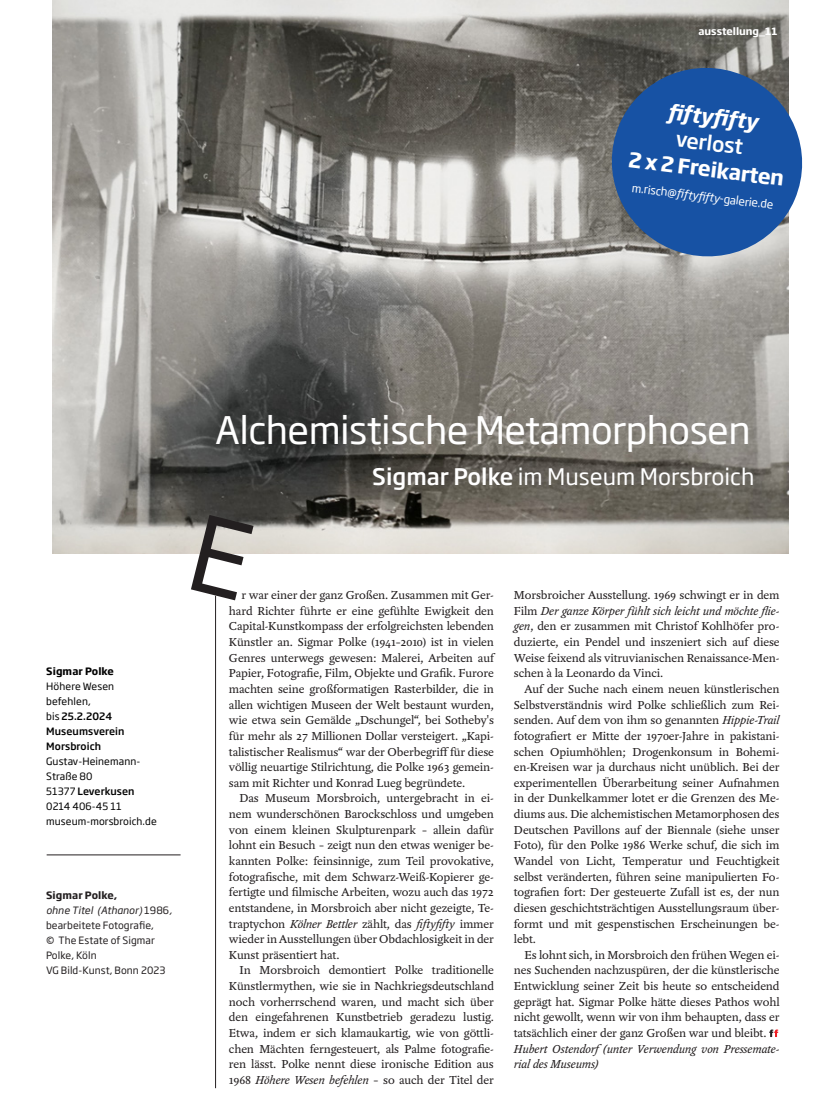
<style>
.page{position:relative;width:815px;height:1117px;background:#fff}
.page>*{position:absolute;margin:0;border:0;box-sizing:border-box;transform-origin:0 0}
.t1{font:37.5px "Soho Gothic Std";letter-spacing:-.015em;color:#fff}
.t2{font:22.5px "Soho Gothic Std";color:#fff}
.t3{font:700 20.38px "Soho Gothic Std";color:#fff}
.t4{font:italic 700 20.38px "Soho Gothic Std";color:#fff}
.t5{font:500 20.38px "Soho Gothic Std";color:#fff}
.t6{font:12.5px/15.6px "Yoga OT";letter-spacing:-.01em;color:#231f20;text-align:justify}
.t7{font:italic 12.5px/15.6px "Yoga OT";letter-spacing:-.01em;color:#231f20}
.t8{font:11.25px "Soho Gothic Std";color:#fff}
.t9{font:10px/15px "Soho Gothic Std";letter-spacing:.01em;color:#231f20}
.t10{font:10px/15px "Soho Gothic Std";letter-spacing:.01em;color:#000}
.t11{font:500 10px/15px "Soho Gothic Std";letter-spacing:.01em;color:#000}
.t12{font:700 10px "Soho Gothic Std";color:#fff}
.t13{font:700 10px "Soho Gothic Std";letter-spacing:.01em;color:#000}
.s1{font-style:italic}
.s2{font-weight:400}
.s3{font-weight:500}
.s4{font-weight:700}
</style>
<div class="page">
<img style="left:53px;top:0;width:735px;height:553px">
<hr style="left:215px;top:595px;width:1px;height:492px;background:#231f20">
<hr style="left:47px;top:854px;width:134px;height:1px;background:#231f20">
<svg style="left:769px;top:1029px;width:9px;height:7px"></svg>
<svg style="left:599px;top:55px;width:204px;height:214px;background:#456a9d"></svg>
<svg style="left:191px;top:514px;width:63px;height:86px"></svg>
<p class="t12" style="left:698px;top:24px;width:80px">ausstellung_11</p>
<h3 class="t4" style="left:669px;top:98px;width:92px;rotate:7deg">fi ftyfi fty</h3>
<h3 class="t5" style="left:678px;top:126px;width:69px;rotate:7deg">verlost</h3>
<h3 class="t3" style="left:630px;top:146px;width:158px;rotate:7deg">2 x 2 Freikarten</h3>
<p class="t8" style="left:633px;top:180px;width:144px;rotate:7deg">m.risch@<span class="s1">fi ftyfi fty</span>-galerie.de</p>
<p class="t13" style="left:46px;top:664px;width:69px">Sigmar Polke</p>
<p class="t11" style="left:46px;top:678px;width:80px"><span class="s2">Höhere Wesen befehlen,<br>bis</span> 25.2.2024<br>Museumsverein<br>Morsbroich</p>
<p class="t10" style="left:46px;top:753px;width:112px">Gustav-Heinemann-<br>Straße 80<br>51377 <span class="s3">Leverkusen<br></span>0214 406-45 11 museum-morsbroich.de</p>
<p class="t9" style="left:46px;top:888px;width:128px"><span class="s4">Sigmar Polke,<br></span><span class="s1">ohne Titel (Athanor)</span> 1986<span class="s1">, </span>bearbeitete Fotografie,<br>© The Estate of Sigmar<br>Polke, Köln<br>VG Bild-Kunst, Bonn 2023</p>
<h1 class="t1" style="left:215px;top:406px;width:537px">Alchemistische Metamorphosen</h1>
<h2 class="t2" style="left:372px;top:462px;width:384px"><span class="s3">Sigmar Polke</span> im Museum Morsbroich</h2>
<p class="t6" style="left:229px;top:587px;width:267px;text-indent:12px">r war einer der ganz Großen. Zusammen mit Ger&shy;hard Richter führte er eine gefühlte Ewigkeit den Capital-Kunstkompass der erfolgreichsten lebenden Künstler an. Sigmar Polke (1941–2010) ist in vielen Genres unterwegs gewesen: Malerei, Arbeiten auf Papier, Fotografie, Film, Objekte und Grafik. Furore machten seine großformatigen Rasterbilder, die in allen wichtigen Museen der Welt bestaunt wurden, wie etwa sein Gemälde „Dschungel“, bei Sotheby's für mehr als 27 Millionen Dollar versteigert. „Kapi&shy;talistischer Realismus“ war der Oberbegriff für diese völlig neuartige Stilrichtung, die Polke 1963 gemein&shy;sam mit Richter und Konrad Lueg begründete.</p>
<p class="t6" style="left:229px;top:790px;width:267px;text-indent:11px">Das Museum Morsbroich, untergebracht in ei&shy;nem wunderschönen Barockschloss und umgeben von einem kleinen Skulpturenpark – allein dafür lohnt ein Besuch – zeigt nun den etwas weniger be&shy;kannten Polke: feinsinnige, zum Teil provokative, fotografische, mit dem Schwarz-Weiß-Kopierer ge&shy;fertigte und filmische Arbeiten, wozu auch das 1972 entstandene, in Morsbroich aber nicht gezeigte, Te&shy;traptychon <span class="s1">Kölner Bettler</span> zählt, das <span class="s1">fiftyfifty</span> immer wieder in Ausstellungen über Obdachlosigkeit in der Kunst präsentiert hat.</p>
<p class="t6" style="left:229px;top:962px;width:267px;text-indent:11px">In Morsbroich demontiert Polke traditionelle Künstlermythen, wie sie in Nachkriegsdeutschland noch vorherrschend waren, und macht sich über den eingefahrenen Kunstbetrieb geradezu lustig.<br>Etwa, indem er sich klamaukartig, wie von göttli&shy;chen Mächten ferngesteuert, als Palme fotografie&shy;ren lässt. Polke nennt diese ironische Edition aus 1968 <span class="s1">Höhere Wesen befehlen</span> – so auch der Titel der</p>
<p class="t6" style="left:514px;top:587px;width:267px">Morsbroicher Ausstellung. 1969 schwingt er in dem Film <span class="s1">Der ganze Körper fühlt sich leicht und möchte flie&shy;gen</span>, den er zusammen mit Christof Kohlhöfer pro&shy;duzierte, ein Pendel und inszeniert sich auf diese Weise feixend als vitruvianischen Renaissance-Men&shy;schen à la Leonardo da Vinci.</p>
<p class="t6" style="left:514px;top:681px;width:267px;text-indent:11px">Auf der Suche nach einem neuen künstlerischen Selbstverständnis wird Polke schließlich zum Rei&shy;senden. Auf dem von ihm so genannten <span class="s1">Hippie-Trail </span>fotografiert er Mitte der 1970er-Jahre in pakistani&shy;schen Opiumhöhlen; Drogenkonsum in Bohemi&shy;en-Kreisen war ja durchaus nicht unüblich. Bei der experimentellen Überarbeitung seiner Aufnahmen in der Dunkelkammer lotet er die Grenzen des Me&shy;diums aus. Die alchemistischen Metamorphosen des Deutschen Pavillons auf der Biennale (siehe unser Foto), für den Polke 1986 Werke schuf, die sich im Wandel von Licht, Temperatur und Feuchtigkeit selbst veränderten, führen seine manipulierten Fo&shy;tografien fort: Der gesteuerte Zufall ist es, der nun diesen geschichtsträchtigen Ausstellungsraum über&shy;formt und mit gespenstischen Erscheinungen be&shy;lebt.</p>
<p class="t6" style="left:514px;top:947px;width:267px;text-indent:11px">Es lohnt sich, in Morsbroich den frühen Wegen ei&shy;nes Suchenden nachzuspüren, der die künstlerische Entwicklung seiner Zeit bis heute so entscheidend geprägt hat. Sigmar Polke hätte dieses Pathos wohl nicht gewollt, wenn wir von ihm behaupten, dass er tatsächlich einer der ganz Großen war und bleibt.</p>
<p class="t7" style="left:514px;top:1040px;width:266px">Hubert Ostendorf (unter Verwendung von Pressemate&shy;rial des Museums)</p>
</div>
